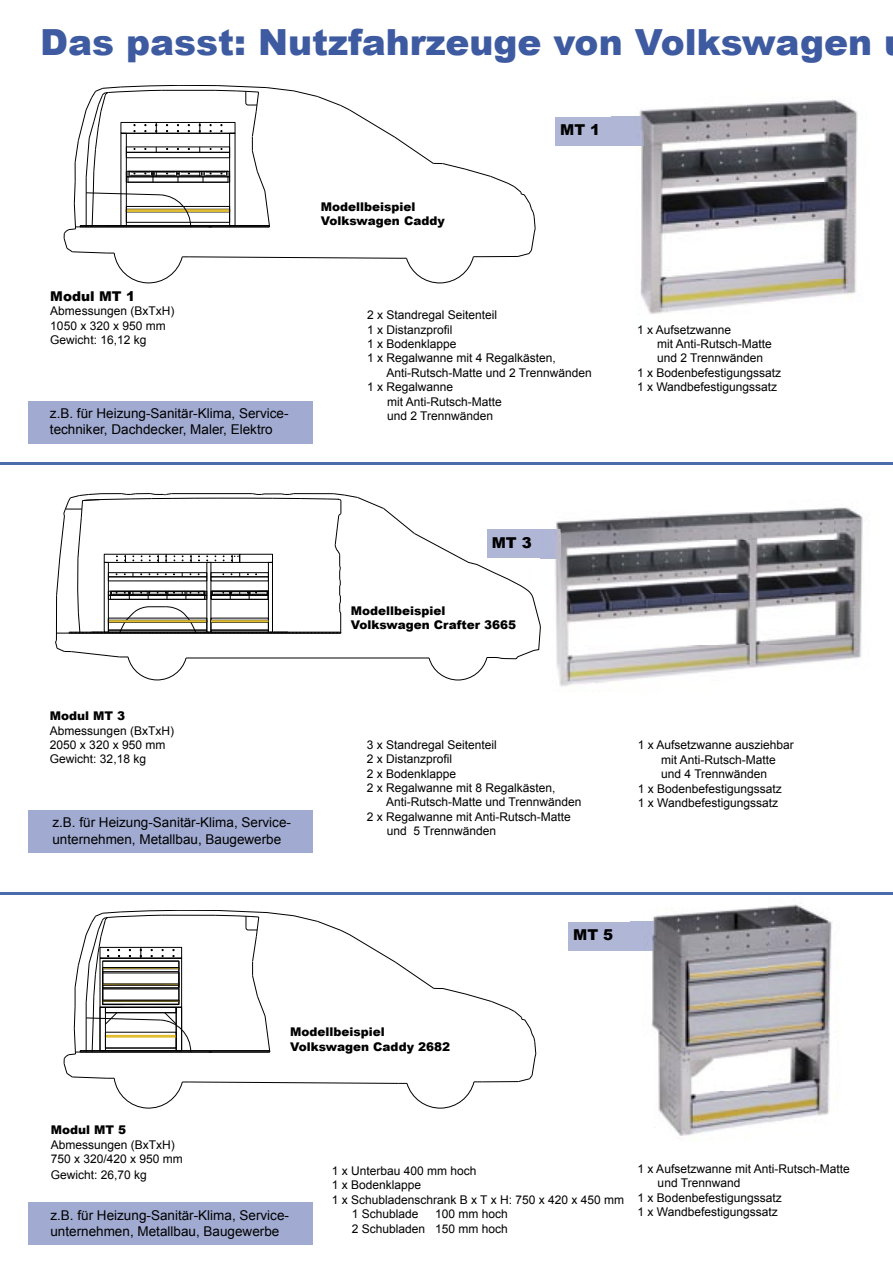
<style>
.page{position:relative;width:893px;height:1263px;background:#fff}
.page>*{position:absolute;margin:0;border:0;box-sizing:border-box;transform-origin:0 0}
.t1{font:900 36px "Arial";color:#3e5ba1}
.t2{font:900 15px "Arial";color:#000}
.t3{font:13.5px/16.2px "Arial";color:#000}
.t4{font:900 13.5px "Arial";color:#000}
.t5{font:12px/14.4px "Arial";color:#000}
.t6{font:900 12px/14.4px "Arial";color:#000}
</style>
<div class="page">
<div style="left:569px;top:922px;width:61px;height:28px;background:#afb6d6"></div>
<div style="left:555px;top:117px;width:57px;height:28px;background:#afb6d6"></div>
<div style="left:28px;top:1202px;width:284px;height:42px;background:#a1abd1"></div>
<div style="left:28px;top:401px;width:284px;height:42px;background:#a1abd1"></div>
<img style="left:612px;top:99px;width:246px;height:215px">
<img style="left:612px;top:117px;width:31px;height:28px">
<div style="left:28px;top:810px;width:284px;height:43px;background:#a1abd1"></div>
<img style="left:541px;top:507px;width:322px;height:180px">
<img style="left:541px;top:529px;width:20px;height:29px">
<img style="left:630px;top:904px;width:202px;height:235px">
<img style="left:630px;top:922px;width:27px;height:28px">
<hr style="left:0;top:462px;width:893px;height:3px;background:#4a6cad">
<hr style="left:0;top:892px;width:893px;height:3px;background:#4a6cad">
<svg style="left:64px;top:85px;width:471px;height:199px"></svg>
<svg style="left:55px;top:493px;width:486px;height:187px"></svg>
<svg style="left:64px;top:910px;width:472px;height:199px"></svg>
<h1 class="t1" style="left:40px;top:16px;width:833px">Das passt: Nutzfahrzeuge von Volkswagen</h1>
<p class="t4" style="left:50px;top:286px;width:86px">Modul MT 1</p>
<p class="t5" style="left:50px;top:304px;width:126px">Abmessungen (BxTxH)<br>1050 x 320 x 950 mm<br>Gewicht: 16,12 kg</p>
<p class="t3" style="left:50px;top:405px;width:240px">z.B. für Heizung-Sanitär-Klima, Service&shy;techniker, Dachdecker, Maler, Elektro</p>
<p class="t6" style="left:321px;top:199px;width:125px">Modellbeispiel<br>Volkswagen Caddy</p>
<p class="t2" style="left:560px;top:119px;width:41px">MT 1</p>
<p class="t5" style="left:367px;top:308px;width:132px">2 x Standregal Seitenteil</p>
<p class="t5" style="left:367px;top:322px;width:87px">1 x Distanzprofil</p>
<p class="t5" style="left:367px;top:337px;width:91px">1 x Bodenklappe</p>
<p class="t5" style="left:367px;top:351px;width:190px">1 x Regalwanne mit 4 Regalkästen,</p>
<p class="t5" style="left:386px;top:365px;width:207px">Anti-Rutsch-Matte und 2 Trennwänden</p>
<p class="t5" style="left:367px;top:380px;width:88px">1 x Regalwanne</p>
<p class="t5" style="left:387px;top:394px;width:116px">mit Anti-Rutsch-Matte</p>
<p class="t5" style="left:387px;top:409px;width:108px">und 2 Trennwänden</p>
<p class="t5" style="left:637px;top:322px;width:96px">1 x Aufsetzwanne</p>
<p class="t5" style="left:657px;top:337px;width:116px">mit Anti-Rutsch-Matte</p>
<p class="t5" style="left:657px;top:351px;width:108px">und 2 Trennwänden</p>
<p class="t5" style="left:637px;top:365px;width:146px">1 x Bodenbefestigungssatz</p>
<p class="t5" style="left:637px;top:380px;width:142px">1 x Wandbefestigungssatz</p>
<p class="t6" style="left:50px;top:708px;width:77px">Modul MT 3</p>
<p class="t5" style="left:50px;top:723px;width:126px">Abmessungen (BxTxH)<br>2050 x 320 x 950 mm<br>Gewicht: 32,18 kg</p>
<p class="t3" style="left:52px;top:815px;width:240px">z.B. für Heizung-Sanitär-Klima, Service&shy;unternehmen, Metallbau, Baugewerbe</p>
<p class="t2" style="left:492px;top:532px;width:41px">MT 3</p>
<p class="t6" style="left:351px;top:603px;width:167px">Modellbeispiel<br>Volkswagen Crafter 3665</p>
<p class="t5" style="left:367px;top:737px;width:132px">3 x Standregal Seitenteil</p>
<p class="t5" style="left:367px;top:752px;width:87px">2 x Distanzprofil</p>
<p class="t5" style="left:367px;top:766px;width:91px">2 x Bodenklappe</p>
<p class="t5" style="left:367px;top:781px;width:190px">2 x Regalwanne mit 8 Regalkästen,</p>
<p class="t5" style="left:386px;top:795px;width:197px">Anti-Rutsch-Matte und Trennwänden</p>
<p class="t5" style="left:367px;top:809px;width:206px">2 x Regalwanne mit Anti-Rutsch-Matte</p>
<p class="t5" style="left:387px;top:824px;width:111px">und 5 Trennwänden</p>
<p class="t5" style="left:638px;top:738px;width:158px">1 x Aufsetzwanne ausziehbar</p>
<p class="t5" style="left:661px;top:752px;width:116px">mit Anti-Rutsch-Matte</p>
<p class="t5" style="left:661px;top:767px;width:108px">und 4 Trennwänden</p>
<p class="t5" style="left:638px;top:781px;width:146px">1 x Bodenbefestigungssatz</p>
<p class="t5" style="left:638px;top:796px;width:142px">1 x Wandbefestigungssatz</p>
<p class="t2" style="left:573px;top:924px;width:41px">MT 5</p>
<p class="t6" style="left:290px;top:1024px;width:161px">Modellbeispiel<br>Volkswagen Caddy 2682</p>
<p class="t6" style="left:51px;top:1122px;width:77px">Modul MT 5</p>
<p class="t5" style="left:51px;top:1137px;width:134px">Abmessungen (BxTxH)<br>750 x 320/420 x 950 mm</p>
<p class="t5" style="left:51px;top:1168px;width:98px">Gewicht: 26,70 kg</p>
<p class="t5" style="left:332px;top:1164px;width:146px">1 x Unterbau 400 mm hoch</p>
<p class="t5" style="left:332px;top:1178px;width:91px">1 x Bodenklappe</p>
<p class="t5" style="left:332px;top:1192px;width:294px">1 x Schubladenschrank B x T x H: 750 x 420 x 450 mm</p>
<p class="t5" style="left:352px;top:1207px;width:68px">1 Schublade</p>
<p class="t5" style="left:352px;top:1207px;width:158px;text-align:right">100 mm hoch<br>2 Schubladen 150 mm hoch</p>
<p class="t3" style="left:50px;top:1207px;width:240px">z.B. für Heizung-Sanitär-Klima, Service&shy;unternehmen, Metallbau, Baugewerbe</p>
<p class="t5" style="left:638px;top:1161px;width:214px">1 x Aufsetzwanne mit Anti-Rutsch-Matte</p>
<p class="t5" style="left:658px;top:1176px;width:84px">und Trennwand</p>
<p class="t5" style="left:638px;top:1190px;width:146px">1 x Bodenbefestigungssatz</p>
<p class="t5" style="left:638px;top:1205px;width:142px">1 x Wandbefestigungssatz</p>
</div>
